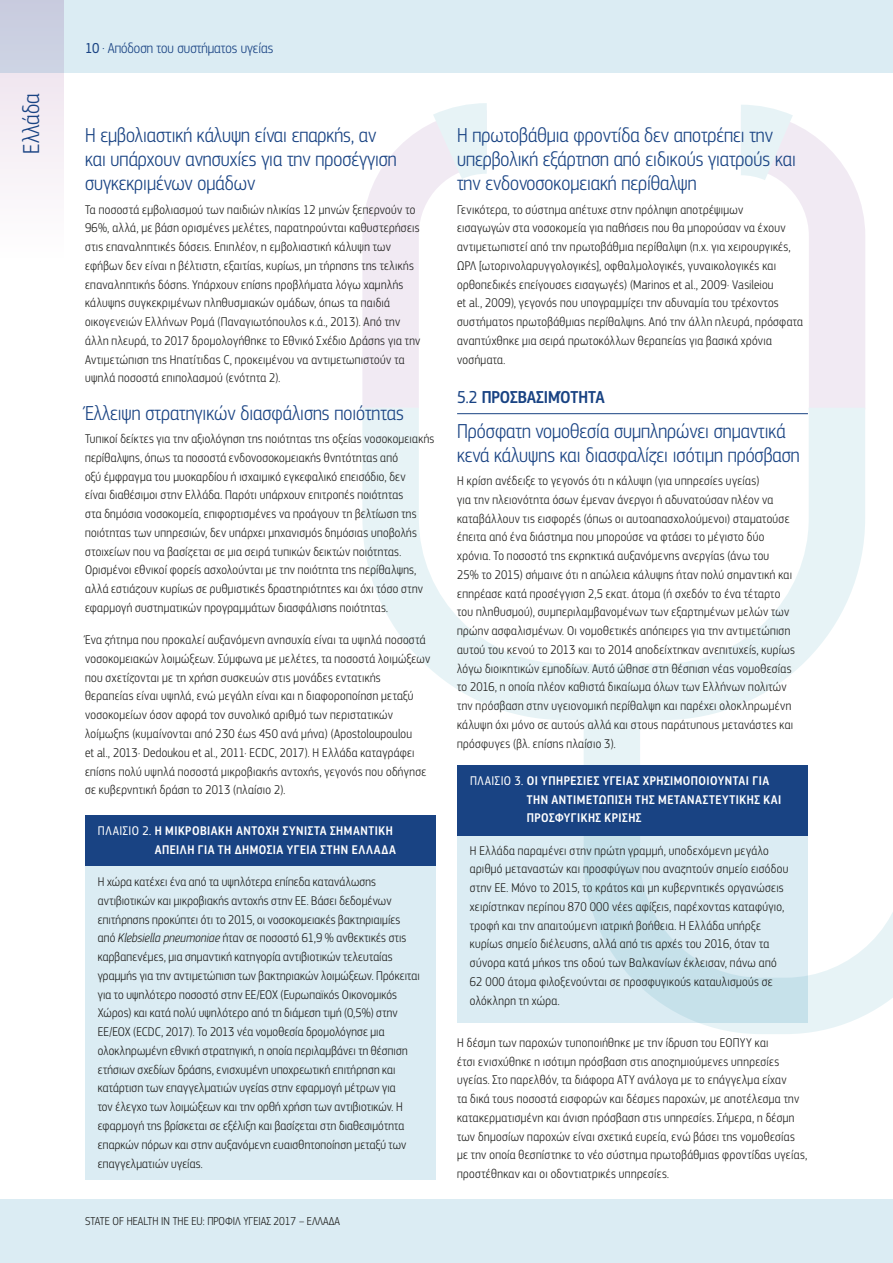
<style>
.page{position:relative;width:893px;height:1263px;background:#fff}
.page>*{position:absolute;margin:0;border:0;box-sizing:border-box;transform-origin:0 0}
.t1{font:300 24px "PF Square Sans Cond Pro";color:#194383}
.t2{font:300 21px/24px "PF Square Sans Cond Pro";color:#194383}
.t3{font:500 18px "PF Square Sans Cond Pro";color:#194383}
.t4{font:300 15px "PF Square Sans Cond Pro";color:#194383}
.t5{font:300 13.2px/18.8px "PF Square Sans Cond Pro";letter-spacing:.025em;color:#1d1d1b}
.t6{font:500 13.2px/18.8px "PF Square Sans Cond Pro";letter-spacing:.045em;color:#fff}
.t7{font:300 12px "PF Square Sans Cond Pro";color:#1d1d1b}
.s1{font-weight:400}
.s2{font-style:italic}
</style>
<div class="page">
<svg style="left:584px;top:720px;width:309px;height:314px"></svg>
<svg style="left:741px;top:105px;width:124px;height:303px"></svg>
<svg style="left:362px;top:408px;width:503px;height:312px"></svg>
<svg style="left:362px;top:103px;width:125px;height:305px"></svg>
<div style="left:0;top:0;width:64px;height:258px;background:#f7f2f7"></div>
<div style="left:0;top:0;width:893px;height:72px;background:#dbecf3"></div>
<div style="left:0;top:1199px;width:893px;height:64px;background:#dbecf3"></div>
<hr style="left:457px;top:413px;width:351px;height:1px;background:#194383">
<div style="left:85px;top:832px;width:351px;height:347px;background:#dbecf3"></div>
<div style="left:85px;top:815px;width:351px;height:51px;background:#194383"></div>
<svg style="left:457px;top:835px;width:351px;height:187px;background:#d4e8f0"></svg>
<div style="left:457px;top:765px;width:351px;height:70px;background:#194383"></div>
<h1 class="t1" style="left:18px;top:154px;width:62px;rotate:-90deg">Ελλάδα</h1>
<p class="t4" style="left:85px;top:40px;width:190px"><span class="s1">10</span> . Απόδοση του συστήματος υγείας</p>
<h2 class="t2" style="left:85px;top:124px;width:313px">Η εμβολιαστική κάλυψη είναι επαρκής, αν και υπάρχουν ανησυχίες για την προσέγγιση συγκεκριμένων ομάδων</h2>
<p class="t5" style="left:85px;top:200px;width:337px">Τα ποσοστά εμβολιασμού των παιδιών ηλικίας 12 μηνών ξεπερνούν το 96%, αλλά, με βάση ορισμένες μελέτες, παρατηρούνται καθυστερήσεις στις επαναληπτικές δόσεις. Επιπλέον, η εμβολιαστική κάλυψη των εφήβων δεν είναι η βέλτιστη, εξαιτίας, κυρίως, μη τήρησης της τελικής επαναληπτικής δόσης. Υπάρχουν επίσης προβλήματα λόγω χαμηλής κάλυψης συγκεκριμένων πληθυσμιακών ομάδων, όπως τα παιδιά οικογενειών Ελλήνων Ρομά (Παναγιωτόπουλος κ.ά., 2013). Από την άλλη πλευρά, το 2017 δρομολογήθηκε το Εθνικό Σχέδιο Δράσης για την Αντιμετώπιση της Ηπατίτιδας C, προκειμένου να αντιμετωπιστούν τα υψηλά ποσοστά επιπολασμού (ενότητα 2).</p>
<h2 class="t2" style="left:85px;top:401px;width:320px">Έλλειψη στρατηγικών διασφάλισης ποιότητας</h2>
<p class="t5" style="left:85px;top:430px;width:351px">Τυπικοί δείκτες για την αξιολόγηση της ποιότητας της οξείας νοσοκομειακής περίθαλψης, όπως τα ποσοστά ενδονοσοκομειακής θνητότητας από<br>οξύ έμφραγμα του μυοκαρδίου ή ισχαιμικό εγκεφαλικό επεισόδιο, δεν<br>είναι διαθέσιμοι στην Ελλάδα. Παρότι υπάρχουν επιτροπές ποιότητας<br>στα δημόσια νοσοκομεία, επιφορτισμένες να προάγουν τη βελτίωση της ποιότητας των υπηρεσιών, δεν υπάρχει μηχανισμός δημόσιας υποβολής στοιχείων που να βασίζεται σε μια σειρά τυπικών δεικτών ποιότητας.<br>Ορισμένοι εθνικοί φορείς ασχολούνται με την ποιότητα της περίθαλψης, αλλά εστιάζουν κυρίως σε ρυθμιστικές δραστηριότητες και όχι τόσο στην εφαρμογή συστηματικών προγραμμάτων διασφάλισης ποιότητας.</p>
<p class="t5" style="left:85px;top:631px;width:347px">Ένα ζήτημα που προκαλεί αυξανόμενη ανησυχία είναι τα υψηλά ποσοστά νοσοκομειακών λοιμώξεων. Σύμφωνα με μελέτες, τα ποσοστά λοιμώξεων που σχετίζονται με τη χρήση συσκευών στις μονάδες εντατικής θεραπείας είναι υψηλά, ενώ μεγάλη είναι και η διαφοροποίηση μεταξύ νοσοκομείων όσον αφορά τον συνολικό αριθμό των περιστατικών λοίμωξης (κυμαίνονται από 230 έως 450 ανά μήνα) (Apostoloupoulou<br>et al., 2013· Dedoukou et al., 2011· ECDC, 2017). Η Ελλάδα καταγράφει επίσης πολύ υψηλά ποσοστά μικροβιακής αντοχής, γεγονός που οδήγησε σε κυβερνητική δράση το 2013 (πλαίσιο 2).</p>
<p class="t6" style="left:155px;top:822px;width:243px;text-indent:-57px"><span class="s1">ΠΛΑΊΣΙΟ 2.</span> Η ΜΙΚΡΟΒΙΑΚΉ ΑΝΤΟΧΉ ΣΥΝΙΣΤΆ ΣΗΜΑΝΤΙΚΉ<br>ΑΠΕΙΛΉ ΓΙΑ ΤΗ ΔΗΜΌΣΙΑ ΥΓΕΊΑ ΣΤΗΝ ΕΛΛΆΔΑ</p>
<p class="t5" style="left:98px;top:872px;width:324px">Η χώρα κατέχει ένα από τα υψηλότερα επίπεδα κατανάλωσης αντιβιοτικών και μικροβιακής αντοχής στην ΕΕ. Βάσει δεδομένων επιτήρησης προκύπτει ότι το 2015, οι νοσοκομειακές βακτηριαιμίες από <span class="s2">Klebsiella pneumoniae</span> ήταν σε ποσοστό 61,9 % ανθεκτικές στις καρβαπενέμες, μια σημαντική κατηγορία αντιβιοτικών τελευταίας γραμμής για την αντιμετώπιση των βακτηριακών λοιμώξεων. Πρόκειται για το υψηλότερο ποσοστό στην ΕΕ/ΕΟΧ (Ευρωπαϊκός Οικονομικός Χώρος) και κατά πολύ υψηλότερο από τη διάμεση τιμή (0,5%) στην ΕΕ/ΕΟΧ (ECDC, 2017). Το 2013 νέα νομοθεσία δρομολόγησε μια ολοκληρωμένη εθνική στρατηγική, η οποία περιλαμβάνει τη θέσπιση ετήσιων σχεδίων δράσης, ενισχυμένη υποχρεωτική επιτήρηση και κατάρτιση των επαγγελματιών υγείας στην εφαρμογή μέτρων για<br>τον έλεγχο των λοιμώξεων και την ορθή χρήση των αντιβιοτικών. Η εφαρμογή της βρίσκεται σε εξέλιξη και βασίζεται στη διαθεσιμότητα επαρκών πόρων και στην αυξανόμενη ευαισθητοποίηση μεταξύ των επαγγελματιών υγείας.</p>
<p class="t7" style="left:85px;top:1214px;width:256px">STATE OF HEALTH IN THE EU: ΠΡΟΦΙΛ ΥΓΕΙΑΣ 2017 – ΕΛΛΑΔΑ</p>
<h2 class="t2" style="left:457px;top:124px;width:340px">Η πρωτοβάθμια φροντίδα δεν αποτρέπει την υπερβολική εξάρτηση από ειδικούς γιατρούς και την ενδονοσοκομειακή περίθαλψη</h2>
<p class="t5" style="left:457px;top:200px;width:347px">Γενικότερα, το σύστημα απέτυχε στην πρόληψη αποτρέψιμων<br>εισαγωγών στα νοσοκομεία για παθήσεις που θα μπορούσαν να έχουν αντιμετωπιστεί από την πρωτοβάθμια περίθαλψη (π.χ. για χειρουργικές, ΩΡΛ [ωτορινολαρυγγολογικές], οφθαλμολογικές, γυναικολογικές και ορθοπεδικές επείγουσες εισαγωγές) (Marinos et al., 2009· Vasileiou<br>et al., 2009), γεγονός που υπογραμμίζει την αδυναμία του τρέχοντος συστήματος πρωτοβάθμιας περίθαλψης. Από την άλλη πλευρά, πρόσφατα αναπτύχθηκε μια σειρά πρωτοκόλλων θεραπείας για βασικά χρόνια νοσήματα.</p>
<h3 class="t3" style="left:457px;top:387px;width:149px"><span class="s1">5.2</span> ΠΡΟΣΒΑΣΙΜΌΤΗΤΑ</h3>
<h2 class="t2" style="left:457px;top:419px;width:344px">Πρόσφατη νομοθεσία συμπληρώνει σημαντικά κενά κάλυψης και διασφαλίζει ισότιμη πρόσβαση</h2>
<p class="t5" style="left:457px;top:472px;width:339px">Η κρίση ανέδειξε το γεγονός ότι η κάλυψη (για υπηρεσίες υγείας)<br>για την πλειονότητα όσων έμεναν άνεργοι ή αδυνατούσαν πλέον να καταβάλλουν τις εισφορές (όπως οι αυτοαπασχολούμενοι) σταματούσε έπειτα από ένα διάστημα που μπορούσε να φτάσει το μέγιστο δύο χρόνια. Το ποσοστό της εκρηκτικά αυξανόμενης ανεργίας (άνω του<br>25% το 2015) σήμαινε ότι η απώλεια κάλυψης ήταν πολύ σημαντική και επηρέασε κατά προσέγγιση 2,5 εκατ. άτομα (ή σχεδόν το ένα τέταρτο του πληθυσμού), συμπεριλαμβανομένων των εξαρτημένων μελών των πρώην ασφαλισμένων. Οι νομοθετικές απόπειρες για την αντιμετώπιση αυτού του κενού το 2013 και το 2014 αποδείχτηκαν ανεπιτυχείς, κυρίως λόγω διοικητικών εμποδίων. Αυτό ώθησε στη θέσπιση νέας νομοθεσίας το 2016, η οποία πλέον καθιστά δικαίωμα όλων των Ελλήνων πολιτών την πρόσβαση στην υγειονομική περίθαλψη και παρέχει ολοκληρωμένη κάλυψη όχι μόνο σε αυτούς αλλά και στους παράτυπους μετανάστες και πρόσφυγες (βλ. επίσης πλαίσιο 3).</p>
<p class="t6" style="left:527px;top:771px;width:256px;text-indent:-57px"><span class="s1">ΠΛΑΊΣΙΟ 3.</span> ΟΙ ΥΠΗΡΕΣΊΕΣ ΥΓΕΊΑΣ ΧΡΗΣΙΜΟΠΟΙΟΎΝΤΑΙ ΓΙΑ<br>ΤΗΝ ΑΝΤΙΜΕΤΏΠΙΣΗ ΤΗΣ ΜΕΤΑΝΑΣΤΕΥΤΙΚΉΣ ΚΑΙ<br>ΠΡΟΣΦΥΓΙΚΉΣ ΚΡΊΣΗΣ</p>
<p class="t5" style="left:470px;top:841px;width:320px">Η Ελλάδα παραμένει στην πρώτη γραμμή, υποδεχόμενη μεγάλο αριθμό μεταναστών και προσφύγων που αναζητούν σημείο εισόδου στην ΕΕ. Μόνο το 2015, το κράτος και μη κυβερνητικές οργανώσεις χειρίστηκαν περίπου 870 000 νέες αφίξεις, παρέχοντας καταφύγιο, τροφή και την απαιτούμενη ιατρική βοήθεια. Η Ελλάδα υπήρξε κυρίως σημείο διέλευσης, αλλά από τις αρχές του 2016, όταν τα σύνορα κατά μήκος της οδού των Βαλκανίων έκλεισαν, πάνω από 62 000 άτομα φιλοξενούνται σε προσφυγικούς καταυλισμούς σε ολόκληρη τη χώρα.</p>
<p class="t5" style="left:457px;top:1033px;width:351px">Η δέσμη των παροχών τυποποιήθηκε με την ίδρυση του ΕΟΠΥΥ και<br>έτσι ενισχύθηκε η ισότιμη πρόσβαση στις αποζημιούμενες υπηρεσίες υγείας. Στο παρελθόν, τα διάφορα ΑΤΥ ανάλογα με το επάγγελμα είχαν<br>τα δικά τους ποσοστά εισφορών και δέσμες παροχών, με αποτέλεσμα την κατακερματισμένη και άνιση πρόσβαση στις υπηρεσίες. Σήμερα, η δέσμη των δημοσίων παροχών είναι σχετικά ευρεία, ενώ βάσει της νομοθεσίας με την οποία θεσπίστηκε το νέο σύστημα πρωτοβάθμιας φροντίδας υγείας, προστέθηκαν και οι οδοντιατρικές υπηρεσίες.</p>
</div>
